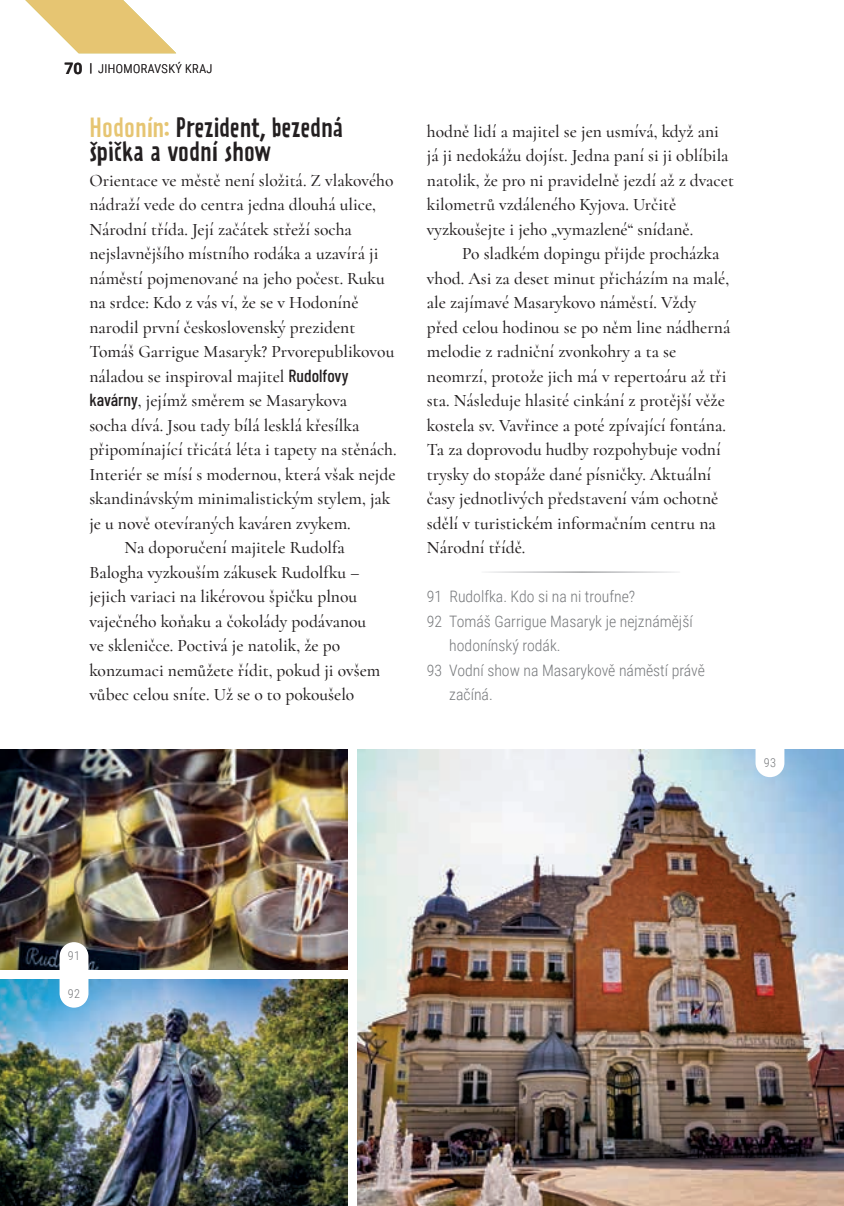
<style>
.page{position:relative;width:844px;height:1206px;background:#fff}
.page>*{position:absolute;margin:0;border:0;box-sizing:border-box;transform-origin:0 0}
.t1{font:24.5px/24.5px "Prater Sans Pro";letter-spacing:.005em;color:#231f20}
.t2{font:500 17.5px/24.5px "Cormorant";color:#231f20}
.t3{font:300 15.75px "Roboto Condensed";color:#76787b}
.t4{font:300 12.25px "Roboto Condensed";letter-spacing:.035em;color:#231f20}
.t5{font:300 12.25px "Roboto Condensed";color:#76787b}
.s1{font-family:"Roboto";font-weight:700;font-size:15.75px}
.s2{font-weight:400}
.s3{color:#e6c572}
.s4{font-family:"Barlow Condensed"}
</style>
<div class="page">
<svg style="left:25px;top:0;width:151px;height:53px"></svg>
<img style="left:0;top:749px;width:347px;height:220px">
<img style="left:0;top:979px;width:347px;height:226px">
<img style="left:357px;top:749px;width:486px;height:456px">
<svg style="left:60px;top:942px;width:28px;height:65px"></svg>
<svg style="left:755px;top:749px;width:29px;height:28px"></svg>
<p class="t4" style="left:65px;top:60px;width:48px"><span class="s1">70</span> <span class="s2">|</span> Joihomoravs</p>
<p class="t4" style="left:168px;top:60px;width:46px">ký KRAJ</p>
<h1 class="t1" style="left:89px;top:115px;width:255px"><span class="s3">Hodonín:</span> Prezident, bezedná špička a vodní show</h1>
<p class="t2" style="left:89px;top:168px;width:305px">Orientace ve městě není složitá. Z vlakového</p>
<p class="t2" style="left:89px;top:192px;width:288px">nádraží vede do centra jedna dlouhá ulice,</p>
<p class="t2" style="left:89px;top:217px;width:264px">Národní třída. Její začátek střeží socha</p>
<p class="t2" style="left:89px;top:241px;width:290px">nejslavnějšího místního rodáka a uzavírá ji</p>
<p class="t2" style="left:89px;top:266px;width:297px">náměstí pojmenované na jeho počest. Ruku</p>
<p class="t2" style="left:89px;top:290px;width:270px">na srdce: Kdo z vás ví, že se v Hodoníně</p>
<p class="t2" style="left:89px;top:315px;width:267px">narodil první československý prezident</p>
<p class="t2" style="left:89px;top:339px;width:306px">Tomáš Garrigue Masaryk? Prvorepublikovou</p>
<p class="t2" style="left:89px;top:364px;width:260px">náladou se inspiroval majitel <span class="s4">Rudolfovy</span></p>
<p class="t2" style="left:89px;top:388px;width:259px"><span class="s4">kavárny</span>, jejímž směrem se Masarykova</p>
<p class="t2" style="left:89px;top:413px;width:271px">socha dívá. Jsou tady bílá lesklá křesílka</p>
<p class="t2" style="left:89px;top:437px;width:309px">připomínající třicátá léta i tapety na stěnách.</p>
<p class="t2" style="left:89px;top:462px;width:307px">Interiér se mísí s modernou, která však nejde</p>
<p class="t2" style="left:89px;top:486px;width:302px">skandinávským minimalistickým stylem, jak</p>
<p class="t2" style="left:89px;top:511px;width:263px">je u nově otevíraných kaváren zvykem.</p>
<p class="t2" style="left:124px;top:535px;width:222px">Na doporučení majitele Rudolfa</p>
<p class="t2" style="left:89px;top:560px;width:271px">Balogha vyzkouším zákusek Rudolfku –</p>
<p class="t2" style="left:89px;top:584px;width:269px">jejich variaci na likérovou špičku plnou</p>
<p class="t2" style="left:89px;top:609px;width:278px">vaječného koňaku a čokolády podávanou</p>
<p class="t2" style="left:89px;top:633px;width:252px">ve skleničce. Poctivá je natolik, že po</p>
<p class="t2" style="left:89px;top:658px;width:292px">konzumaci nemůžete řídit, pokud ji ovšem</p>
<p class="t2" style="left:89px;top:682px;width:266px">vůbec celou sníte. Už se o to pokoušelo</p>
<p class="t2" style="left:427px;top:119px;width:308px">hodně lidí a majitel se jen usmívá, když ani já ji nedokážu dojíst. Jedna paní si ji oblíbila natolik, že pro ni pravidelně jezdí až z dvacet kilometrů vzdáleného Kyjova. Určitě vyzkoušejte i jeho „vymazlené“ snídaně.</p>
<p class="t2" style="left:427px;top:241px;width:305px;text-indent:35px">Po sladkém dopingu přijde procházka vhod. Asi za deset minut přicházím na malé, ale zajímavé Masarykovo náměstí. Vždy před celou hodinou se po něm line nádherná melodie z radniční zvonkohry a ta se neomrzí, protože jich má v repertoáru až tři sta. Následuje hlasité cinkání z protější věže kostela sv. Vavřince a poté zpívající fontána.<br>Ta za doprovodu hudby rozpohybuje vodní trysky do stopáže dané písničky. Aktuální časy jednotlivých představení vám ochotně sdělí v turistickém informačním centru na Národní třídě.</p>
<p class="t3" style="left:427px;top:585px;width:210px">91 Rudolfka. Kdo si na ni troufne?</p>
<p class="t3" style="left:427px;top:610px;width:267px">92 Tomáš Garrigue Masaryk je nejznámější</p>
<p class="t3" style="left:449px;top:634px;width:113px">hodonínský rodák.</p>
<p class="t3" style="left:427px;top:659px;width:279px">93 Vodní show na Masarykově náměstí právě</p>
<p class="t3" style="left:449px;top:683px;width:45px">začíná.</p>
<p class="t5" style="left:763px;top:754px;width:14px">93</p>
<p class="t5" style="left:68px;top:947px;width:14px">91</p>
<p class="t5" style="left:68px;top:984px;width:14px">92</p>
</div>
